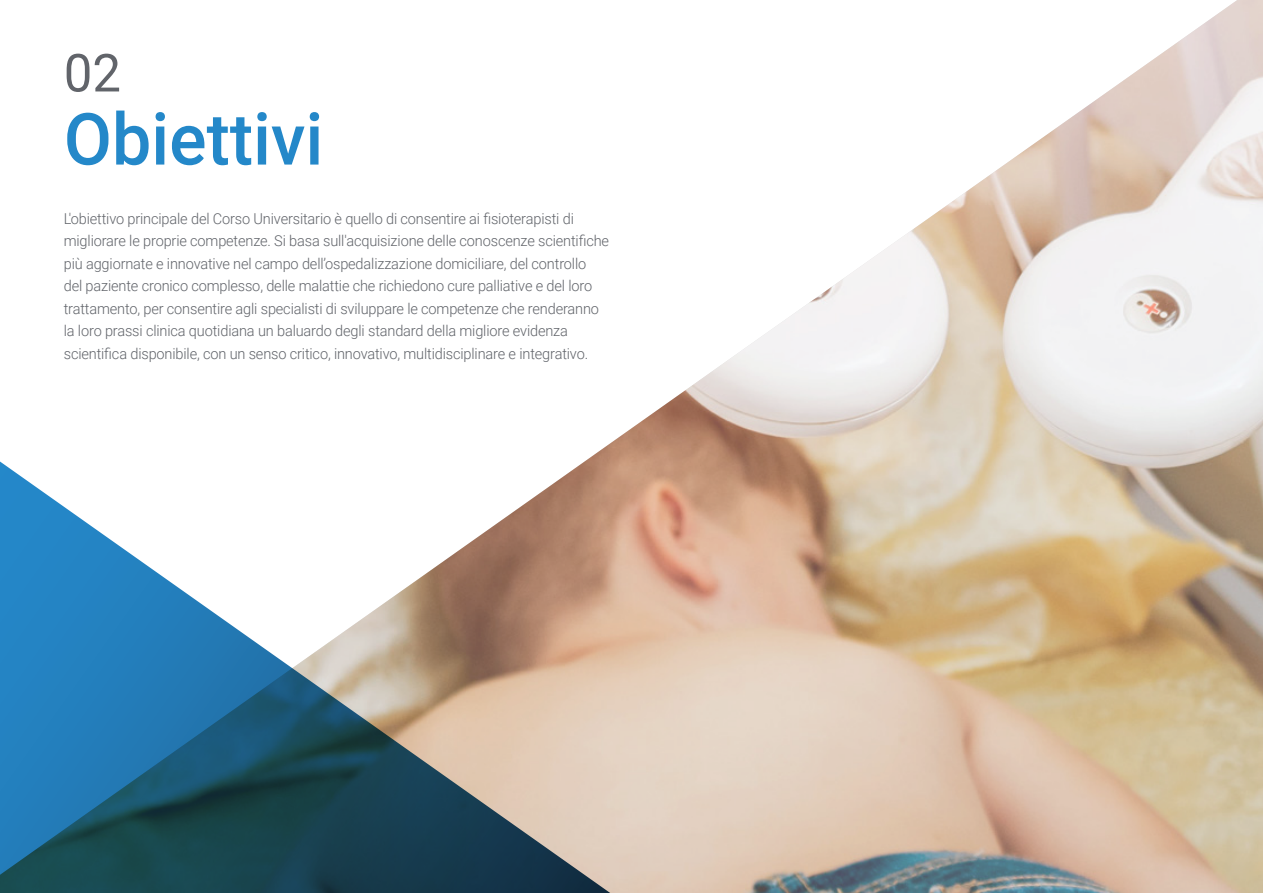
<style>
.page{position:relative;width:1263px;height:893px;background:#fff}
.page>*{position:absolute;margin:0;border:0;box-sizing:border-box;transform-origin:0 0}
.t1{font:500 72px "Roboto";color:#2488c9}
.t2{font:52.5px "Roboto";color:#61646a}
.t3{font:300 15px/22.5px "Roboto";letter-spacing:-.01em;color:#61646a}
</style>
<div class="page">
<img style="left:606px;top:0;width:657px;height:893px">
<svg style="left:0;top:446px;width:640px;height:447px"></svg>
<h2 class="t2" style="left:64px;top:36px;width:59px">02</h2>
<h1 class="t1" style="left:64px;top:89px;width:261px">Obiettivi</h1>
<p class="t3" style="left:64px;top:207px;width:547px">L'obiettivo principale del Corso Universitario è quello di consentire ai fisioterapisti di migliorare le proprie competenze. Si basa sull'acquisizione delle conoscenze scientifiche più aggiornate e innovative nel campo dell’ospedalizzazione domiciliare, del controllo<br>del paziente cronico complesso, delle malattie che richiedono cure palliative e del loro trattamento, per consentire agli specialisti di sviluppare le competenze che renderanno la loro prassi clinica quotidiana un baluardo degli standard della migliore evidenza scientifica disponibile, con un senso critico, innovativo, multidisciplinare e integrativo.</p>
</div>
